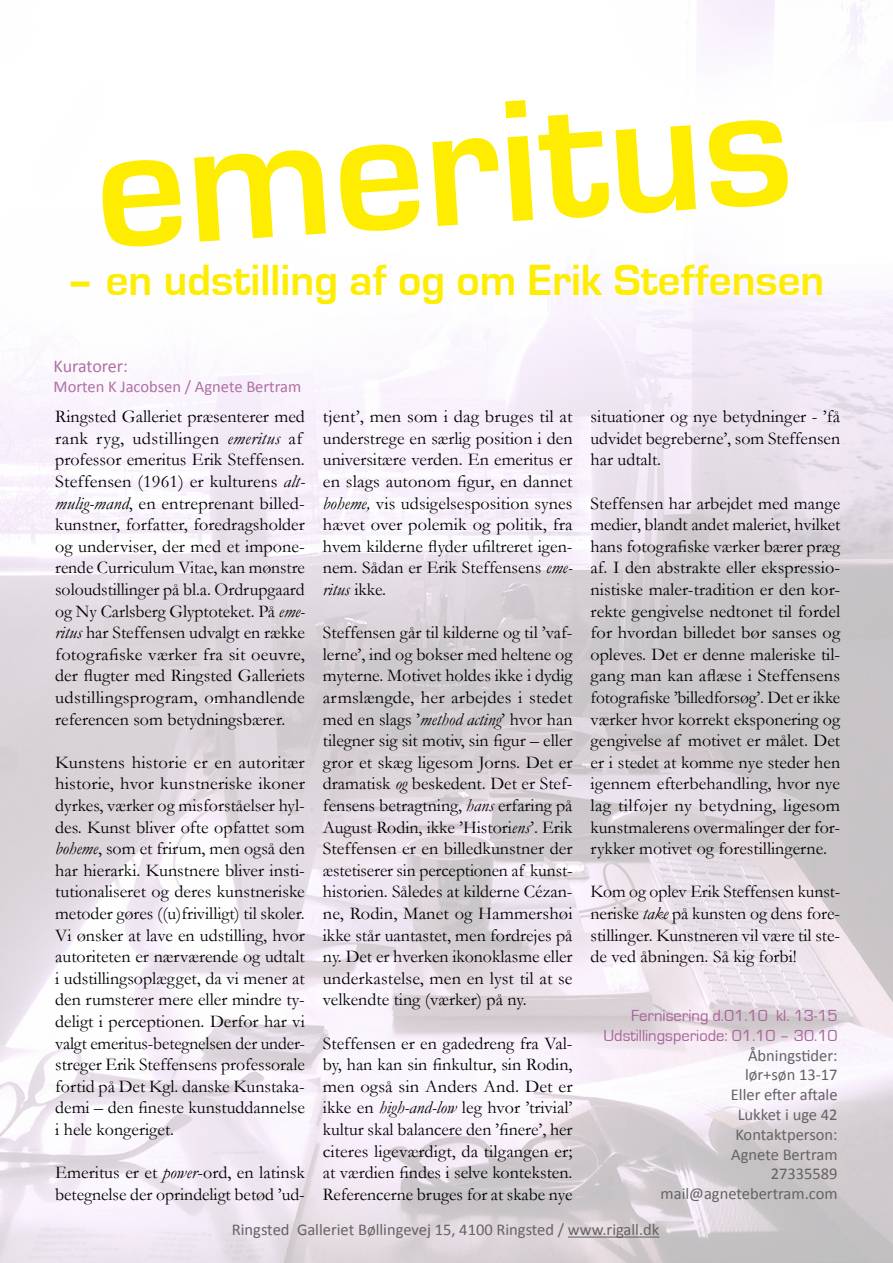
<style>
.page{position:relative;width:893px;height:1263px;background:#fff}
.page>*{position:absolute;margin:0;border:0;box-sizing:border-box;transform-origin:0 0}
.t1{font:700 180px "Eurostile";color:#ffed00}
.t2{font:700 45px "Eurostile";color:#ffed00}
.t3{font:18px/21.6px "Garamond";color:#000;text-align:justify}
.t4{font:18px "Calibri";letter-spacing:-.01em;color:#b06fa4}
.t5{font:16.5px/19.8px "Calibri";color:#646363;text-align:right}
.t6{font:16.5px/19.8px "Eurostile";color:#a9619b;text-align:right}
.t7{font:16.5px "Calibri";color:#b06fa4}
.s1{font-style:italic}
</style>
<div class="page">
<img style="left:0;top:0;width:893px;height:1263px">
<hr style="left:568px;top:1236px;width:91px;height:1px;background:#646363">
<h1 class="t1" style="left:88px;top:93px;width:699px;rotate:-4deg">emeritus</h1>
<h2 class="t2" style="left:66px;top:255px;width:760px">– en udstilling af og om Erik Steffensen</h2>
<p class="t4" style="left:54px;top:354px;width:76px">Kuratorer:</p>
<p class="t7" style="left:54px;top:376px;width:249px">Morten K Jacobsen / Agnete Bertram</p>
<p class="t3" style="left:323px;top:405px;width:251px">tjent’, men som i dag bruges til at understrege en særlig position i den universitære verden. En emeritus er en slags autonom figur, en dannet <span class="s1">boheme,</span> vis udsigelsesposition synes hævet over polemik og politik, fra hvem kilderne flyder ufiltreret igen&shy;nem. Sådan er Erik Steffensens <span class="s1">eme&shy;ritus</span> ikke.</p>
<p class="t3" style="left:323px;top:621px;width:251px">Steffensen går til kilderne og til ’vaf&shy;lerne’, ind og bokser med heltene og myterne. Motivet holdes ikke i dydig armslængde, her arbejdes i stedet med en slags ’<span class="s1">method acting</span>’ hvor han tilegner sig sit motiv, sin figur – eller gror et skæg ligesom Jorns. Det er dramatisk <span class="s1">og</span> beskedent. Det er Stef&shy;fensens betragtning, <span class="s1">hans</span> erfaring på August Rodin, ikke ’Histori<span class="s1">ens</span>’. Erik Steffensen er en billedkunstner der æstetiserer sin perceptionen af kunst&shy;historien. Således at kilderne Cézan&shy;ne, Rodin, Manet og Hammershøi ikke står uantastet, men fordrejes på ny. Det er hverken ikonoklasme eller underkastelse, men en lyst til at se velkendte ting (værker) på ny.</p>
<p class="t3" style="left:323px;top:1032px;width:251px">Steffensen er en gadedreng fra Val&shy;by, han kan sin finkultur, sin Rodin, men også sin Anders And. Det er ikke en <span class="s1">high-and-low</span> leg hvor ’trivial’ kultur skal balancere den ’finere’, her citeres ligeværdigt, da tilgangen er; at værdien findes i selve konteksten.<br>Referencerne bruges for at skabe nye</p>
<p class="t3" style="left:590px;top:405px;width:251px">situationer og nye betydninger - ’få udvidet begreberne’, som Steffensen har udtalt.</p>
<p class="t3" style="left:590px;top:492px;width:251px">Steffensen har arbejdet med mange medier, blandt andet maleriet, hvilket hans fotografiske værker bærer præg af. I den abstrakte eller ekspressio&shy;nistiske maler-tradition er den kor&shy;rekte gengivelse nedtonet til fordel for hvordan billedet bør sanses og opleves. Det er denne maleriske til&shy;gang man kan aflæse i Steffensens fotografiske ’billedforsøg’. Det er ikke værker hvor korrekt eksponering og gengivelse af motivet er målet. Det er i stedet at komme nye steder hen igennem efterbehandling, hvor nye lag tilføjer ny betydning, ligesom kunstmalerens overmalinger der for&shy;rykker motivet og forestillingerne.</p>
<p class="t3" style="left:590px;top:881px;width:251px">Kom og oplev Erik Steffensen kunst&shy;neriske <span class="s1">take</span> på kunsten og dens fore&shy;stillinger. Kunstneren vil være til ste&shy;de ved åbningen. Så kig forbi!</p>
<p class="t3" style="left:55px;top:405px;width:251px;text-align:left">Ringsted Galleriet præsenterer med rank ryg, udstillingen <span class="s1">emeritus</span> af professor emeritus Erik Steffensen.<br>Steffensen (1961) er kulturens <span class="s1">alt&shy;mulig-mand</span>, en entreprenant billed&shy;kunstner, forfatter, foredragsholder og underviser, der med et impone&shy;rende Curriculum Vitae, kan mønstre soloudstillinger på bl.a. Ordrupgaard og Ny Carlsberg Glyptoteket. På <span class="s1">eme&shy;ritus</span> har Steffensen udvalgt en række fotografiske værker fra sit oeuvre, der flugter med Ringsted Galleriets udstillingsprogram, omhandlende referencen som betydningsbærer.</p>
<p class="t3" style="left:55px;top:751px;width:251px">Kunstens historie er en autoritær historie, hvor kunstneriske ikoner dyrkes, værker og misforståelser hyl&shy;des. Kunst bliver ofte opfattet som <span class="s1">boheme</span>, som et frirum, men også den har hierarki. Kunstnere bliver insti&shy;tutionaliseret og deres kunstneriske metoder gøres ((u)frivilligt) til skoler.<br>Vi ønsker at lave en udstilling, hvor autoriteten er nærværende og udtalt i udstillingsoplægget, da vi mener at den rumsterer mere eller mindre ty&shy;deligt i perceptionen. Derfor har vi valgt emeritus-betegnelsen der under&shy;streger Erik Steffensens professorale fortid på Det Kgl. danske Kunstaka&shy;demi – den fineste kunstuddannelse i hele kongeriget.</p>
<p class="t3" style="left:55px;top:1161px;width:251px">Emeritus er et <span class="s1">power</span>-ord, en latinsk betegnelse der oprindeligt betød ’ud-</p>
<p class="t6" style="left:603px;top:1006px;width:236px">Fernisering d.01.10 kl. 13-15<br>Udstillingsperiode: 01.10 – 30.10</p>
<p class="t5" style="left:661px;top:1045px;width:179px">Åbningstider:<br>lør+søn 13-17<br>Eller efter aftale<br>Lukket i uge 42<br>Kontaktperson:<br>Agnete Bertram<br>27335589 mail@agnetebertram.com</p>
<p class="t5" style="left:232px;top:1220px;width:429px">Ringsted Galleriet Bøllingevej 15, 4100 Ringsted / www.rigall.dk</p>
</div>
